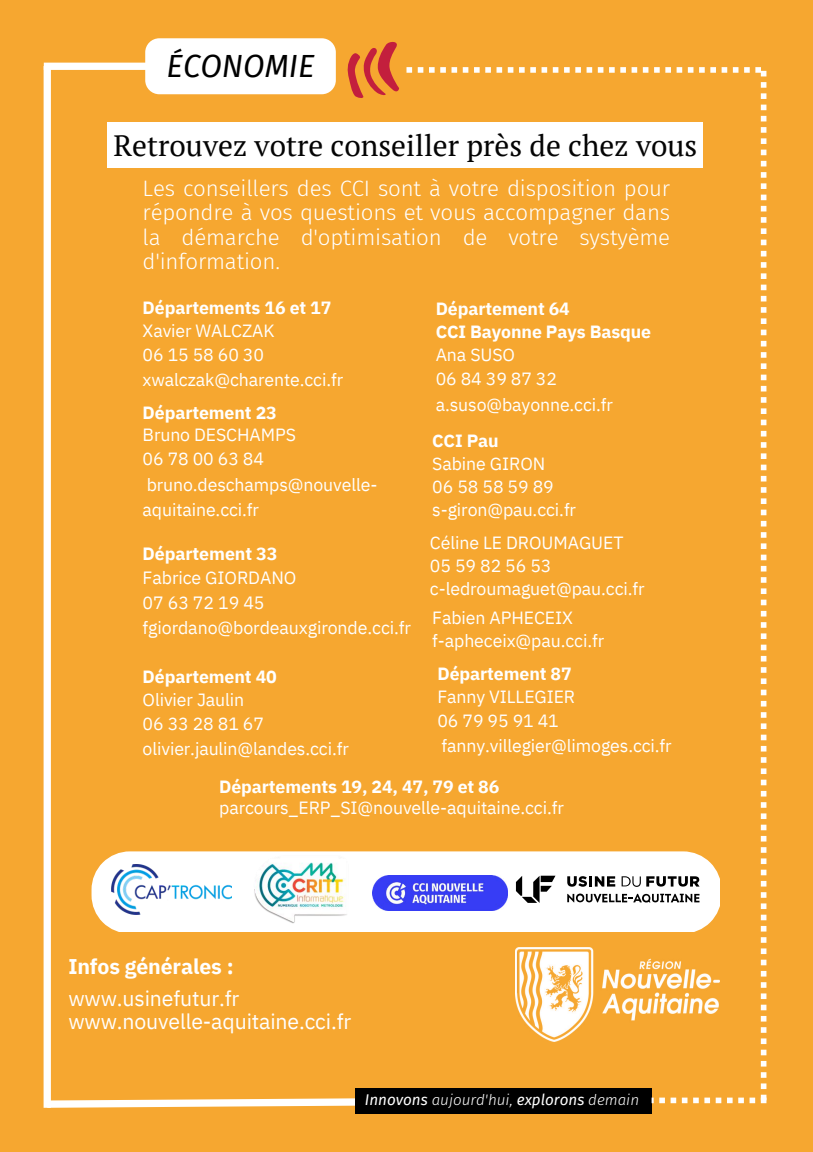
<style>
.page{position:relative;width:813px;height:1152px;background:#fff}
.page>*{position:absolute;margin:0;border:0;box-sizing:border-box;transform-origin:0 0}
.t1{font:italic 31.35px "Fira Sans";color:#000}
.t2{font:29.62px "PT Serif";color:#040404}
.t3{font:300 22.27px/24.2px "Fira Sans";letter-spacing:-.01em;color:#fff;text-align:justify}
.t4{font:21.23px "IBM Plex Sans";letter-spacing:-.005em;color:#fff}
.t5{font:700 21.23px "IBM Plex Sans";letter-spacing:-.005em;color:#fff}
.t6{font:17.77px/25px "IBM Plex Sans";letter-spacing:-.005em;color:#fff}
.t7{font:700 17.77px "IBM Plex Sans";letter-spacing:-.005em;color:#fff}
.t8{font:17.7px/24.8px "IBM Plex Sans";letter-spacing:-.005em;color:#fff}
.t9{font:700 17.7px/23.1px "IBM Plex Sans";letter-spacing:-.005em;color:#fff}
.t10{font:italic 300 15.15px "Fira Sans";color:#fff}
.s1{font-weight:400}
</style>
<div class="page">
<div style="left:0;top:0;width:812px;height:1152px;background:#f6a730"></div>
<div style="left:44px;top:66px;width:7px;height:1042px;background:#fff"></div>
<svg style="left:43px;top:1095px;width:312px;height:13px"></svg>
<div style="left:44px;top:63px;width:107px;height:7px;background:#fff"></div>
<div style="left:355px;top:1088px;width:296px;height:25px;background:#000"></div>
<div style="left:145px;top:38px;width:190px;height:56px;background:#fff;border-radius:14px"></div>
<div style="left:108px;top:122px;width:594px;height:45px;background:#fff"></div>
<svg style="left:347px;top:42px;width:52px;height:56px"></svg>
<svg style="left:91px;top:851px;width:315px;height:81px;background:#fdf8f1"></svg>
<img style="left:372px;top:876px;width:34px;height:34px">
<img style="left:112px;top:864px;width:119px;height:50px">
<img style="left:254px;top:855px;width:95px;height:68px">
<svg style="left:406px;top:67px;width:360px;height:1036px"></svg>
<img style="left:515px;top:947px;width:204px;height:95px">
<h1 class="t1" style="left:166px;top:47px;width:150px">ÉCONOMIE</h1>
<h2 class="t2" style="left:113px;top:125px;width:585px">Retrouvez votre conseiller près de chez vous</h2>
<p class="t3" style="left:142px;top:177px;width:529px">Les conseillers des CCI sont à votre disposition pour répondre à vos questions et vous accompagner dans la démarche d'optimisation de votre systyème d'information.</p>
<p class="t9" style="left:142px;top:296px;width:190px">Départements 16 et 17</p>
<p class="t8" style="left:142px;top:318px;width:202px">Xavier WALCZAK<br>06 15 58 60 30 xwalczak@charente.cci.fr</p>
<p class="t9" style="left:142px;top:401px;width:136px">Département 23</p>
<p class="t8" style="left:142px;top:422px;width:236px;line-height:25px">Bruno DESCHAMPS<br>06 78 00 63 84 bruno.deschamps@nouvelle&shy;aquitaine.cci.fr</p>
<p class="t7" style="left:142px;top:542px;width:136px">Département 33</p>
<p class="t6" style="left:142px;top:565px;width:270px">Fabrice GIORDANO<br>07 63 72 19 45 fgiordano@bordeauxgironde.cci.fr</p>
<p class="t9" style="left:142px;top:665px;width:136px">Département 40</p>
<p class="t8" style="left:142px;top:687px;width:208px">Olivier Jaulin<br>06 33 28 81 67 olivier.jaulin@landes.cci.fr</p>
<p class="t9" style="left:435px;top:297px;width:217px">Département 64<br>CCI Bayonne Pays Basque</p>
<p class="t8" style="left:435px;top:342px;width:179px">Ana SUSO<br>06 84 39 87 32 a.suso@bayonne.cci.fr</p>
<p class="t9" style="left:432px;top:429px;width:68px">CCI Pau</p>
<p class="t8" style="left:432px;top:452px;width:145px;line-height:23.1px">Sabine GIRON<br>06 58 58 59 89 s-giron@pau.cci.fr</p>
<p class="t8" style="left:430px;top:531px;width:216px;line-height:23.1px">Céline LE DROUMAGUET<br>05 59 82 56 53 c-ledroumaguet@pau.cci.fr</p>
<p class="t8" style="left:432px;top:606px;width:173px;line-height:23.1px">Fabien APHECEIX f-apheceix@pau.cci.fr</p>
<p class="t9" style="left:437px;top:661px;width:136px">Département 87</p>
<p class="t8" style="left:437px;top:684px;width:236px">Fanny VILLEGIER<br>06 79 95 91 41 fanny.villegier@limoges.cci.fr</p>
<p class="t9" style="left:219px;top:775px;width:281px">Départements 19, 24, 47, 79 et 86</p>
<p class="t8" style="left:219px;top:795px;width:346px">parcours_ERP_SI@nouvelle-aquitaine.cci.fr</p>
<p class="t5" style="left:68px;top:952px;width:167px">Infos générales :</p>
<p class="t4" style="left:68px;top:1007px;width:284px">www.nouvelle-aquitaine.cci.fr</p>
<p class="t4" style="left:68px;top:984px;width:172px">www.usinefutur.fr</p>
<p class="t10" style="left:365px;top:1090px;width:275px"><span class="s1">Innovons</span> aujourd'hui, <span class="s1">explorons</span> demain</p>
</div>
